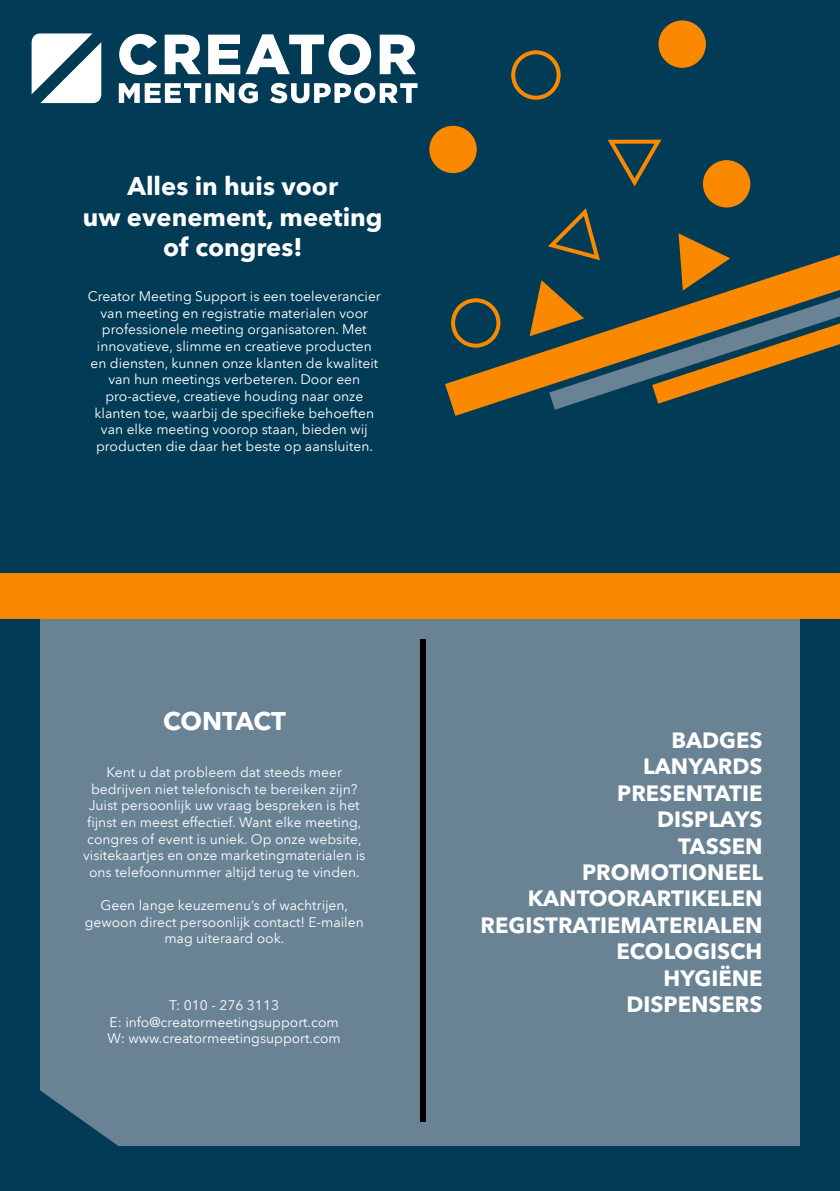
<style>
.page{position:relative;width:840px;height:1191px;background:#fff}
.page>*{position:absolute;margin:0;border:0;box-sizing:border-box;transform-origin:0 0}
.t1{font:700 25.4px/30.4px "Avenir Next LT Pro";color:#fff;text-align:center}
.t2{font:700 22px/26.4px "Avenir Next LT Pro";color:#fff;text-align:right}
.t3{font:13.8px/16.6px "Avenir Next LT Pro";color:#fff;text-align:center}
</style>
<div class="page">
<div style="left:0;top:0;width:839px;height:1191px;background:#013b56"></div>
<div style="left:40px;top:607px;width:759px;height:538px;background:#698294"></div>
<div style="left:0;top:573px;width:839px;height:45px;background:#fa8900"></div>
<svg style="left:119px;top:83px;width:298px;height:20px"></svg>
<svg style="left:119px;top:34px;width:297px;height:41px"></svg>
<svg style="left:32px;top:33px;width:69px;height:70px"></svg>
<div style="left:420px;top:639px;width:5px;height:482px;background:#000001"></div>
<svg style="left:40px;top:1090px;width:92px;height:56px"></svg>
<svg style="left:445px;top:298px;width:80px;height:118px"></svg>
<svg style="left:607px;top:139px;width:55px;height:48px"></svg>
<svg style="left:525px;top:204px;width:314px;height:206px"></svg>
<div style="left:659px;top:21px;width:45px;height:46px;background:#fa8900;border-radius:50%"></div>
<div style="left:658px;top:20px;width:47px;height:48px;border:2px solid #fa8900;border-radius:50%"></div>
<div style="left:703px;top:161px;width:46px;height:45px;background:#fa8900;border-radius:50%"></div>
<div style="left:702px;top:160px;width:48px;height:47px;border:2px solid #fa8900;border-radius:50%"></div>
<div style="left:430px;top:127px;width:45px;height:45px;background:#fa8900;border-radius:50%"></div>
<div style="left:429px;top:126px;width:47px;height:47px;border:2px solid #fa8900;border-radius:50%"></div>
<div style="left:511px;top:50px;width:49px;height:50px;border:4px solid #fa8900;border-radius:50%"></div>
<div style="left:451px;top:298px;width:49px;height:50px;border:4px solid #fa8900;border-radius:50%"></div>
<h1 class="t1" style="left:83px;top:171px;width:301px">Alles in huis voor<br>uw evenement, meeting of congres!</h1>
<p class="t3" style="left:88px;top:288px;width:294px">Creator Meeting Support is een toeleverancier van meeting en registratie materialen voor professionele meeting organisatoren. Met innovatieve, slimme en creatieve producten en diensten, kunnen onze klanten de kwaliteit van hun meetings verbeteren. Door een pro-actieve, creatieve houding naar onze klanten toe, waarbĳ de specifieke behoeften van elke meeting voorop staan, bieden wĳ producten die daar het beste op aansluiten.</p>
<h1 class="t1" style="left:163px;top:705px;width:124px">CONTACT</h1>
<p class="t3" style="left:83px;top:764px;width:283px">Kent u dat probleem dat steeds meer bedrĳven niet telefonisch te bereiken zĳn?<br>Juist persoonlĳk uw vraag bespreken is het fĳnst en meest effectief. Want elke meeting, congres of event is uniek. Op onze website, visitekaartjes en onze marketingmaterialen is ons telefoonnummer altĳd terug te vinden.</p>
<p class="t3" style="left:85px;top:897px;width:280px">Geen lange keuzemenu’s of wachtrĳen, gewoon direct persoonlĳk contact! E-mailen mag uiteraard ook.</p>
<p class="t3" style="left:107px;top:996px;width:234px">T: 010 - 276 3113<br>E: info@creatormeetingsupport.com<br>W: www.creatormeetingsupport.com</p>
<h2 class="t2" style="left:480px;top:727px;width:284px">BADGES<br>LANYARDS<br>PRESENTATIE<br>DISPLAYS<br>TASSEN<br>PROMOTIONEEL<br>KANTOORARTIKELEN<br>REGISTRATIEMATERIALEN<br>ECOLOGISCH<br>HYGIËNE<br>DISPENSERS</h2>
</div>
